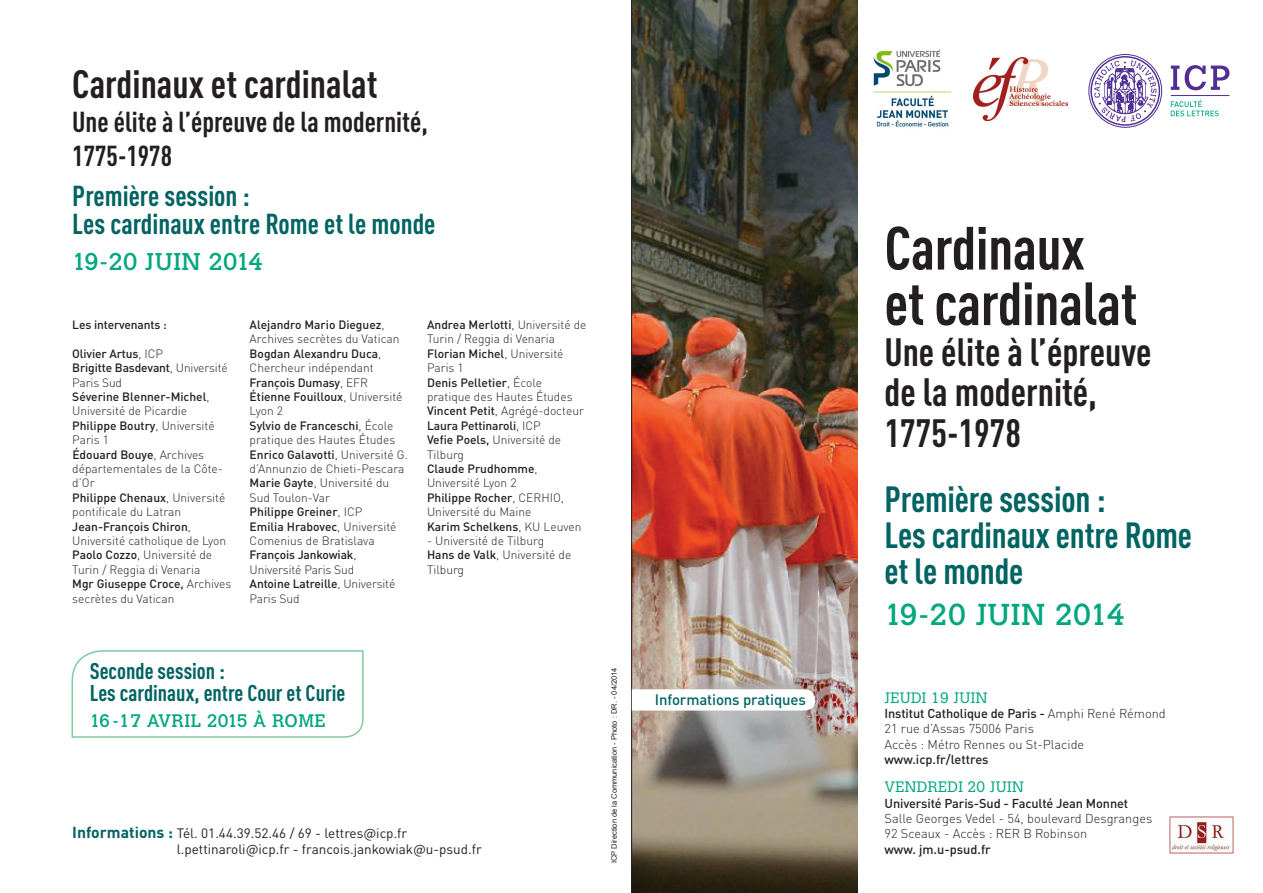
<style>
.page{position:relative;width:1263px;height:893px;background:#fff}
.page>*{position:absolute;margin:0;border:0;box-sizing:border-box;transform-origin:0 0}
.t1{font:700 condensed 60px/55.5px "DINOT";letter-spacing:-.005em;color:#231f20}
.t2{font:700 condensed 39px/40.5px "DINOT";color:#231f20}
.t3{font:700 condensed 36px/36px "DINOT";letter-spacing:-.005em;color:#016362}
.t4{font:30px "Calvert MT Std";letter-spacing:.02em;color:#00a77e}
.t5{font:700 condensed 28.5px/28.5px "DINOT";color:#016362}
.t6{font:700 condensed 28.5px/34.2px "DINOT";color:#231f20}
.t7{font:24px "Calvert MT Std";letter-spacing:.02em;color:#00a77e}
.t8{font:700 condensed 22.5px/22.5px "DINOT";color:#016362}
.t9{font:18px "Calvert MT Std";letter-spacing:.02em;color:#00a77e}
.t10{font:300 15px "Calvert MT Std";letter-spacing:.02em;color:#00a77e}
.t11{font:500 15px "DINOT";letter-spacing:-.01em;color:#016362}
.t12{font:13.5px/15.8px "DINOT";color:#231f20}
.t13{font:300 12.75px/15.3px "DINOT";color:#231f20}
.t14{font:500 12.75px "DINOT";letter-spacing:-.01em;color:#231f20}
.t15{font:300 12px/14.4px "DINOT";color:#231f20}
.t16{font:500 12px "DINOT";letter-spacing:-.01em;color:#231f20}
.t17{font:7.5px "Arial";color:#231f20}
.s1{font-weight:500}
.s2{font-weight:700;font-size:15.75px;color:#016362}
</style>
<div class="page">
<svg style="left:71px;top:650px;width:293px;height:88px"></svg>
<img style="left:632px;top:0;width:226px;height:893px">
<hr style="left:631px;top:0;width:1px;height:893px;background:#231f20">
<svg style="left:632px;top:689px;width:183px;height:22px"></svg>
<svg style="left:1088px;top:54px;width:142px;height:74px"></svg>
<hr style="left:1171px;top:95px;width:58px;height:1px;background:#502e92">
<img style="left:974px;top:57px;width:93px;height:63px">
<img style="left:873px;top:49px;width:79px;height:78px">
<img style="left:1169px;top:817px;width:64px;height:37px">
<h2 class="t2" style="left:72px;top:63px;width:307px">Cardinaux et cardinalat</h2>
<h3 class="t6" style="left:72px;top:104px;width:357px">Une élite à l’épreuve de la modernité,<br>1775-1978</h3>
<h3 class="t5" style="left:72px;top:181px;width:365px">Première session :<br>Les cardinaux entre Rome et le monde</h3>
<h3 class="t7" style="left:72px;top:248px;width:192px">19-20 JUIN 2014</h3>
<p class="t16" style="left:72px;top:317px;width:96px">Les intervenants :</p>
<p class="t15" style="left:72px;top:346px;width:161px"><span class="s1">Olivier Artus</span>, Icp<br><span class="s1">Brigitte Basdevant</span>, Université<br>Paris Sud<br><span class="s1">Séverine Blenner-Michel</span>,<br>Université de Picardie<br><span class="s1">Philippe Boutry</span>, Université<br>Paris 1<br><span class="s1">édouard Bouye</span>, Archives départementales de la Côte&shy;d’Or<br><span class="s1">Philippe Chenaux</span>, Université pontificale du Latran<br><span class="s1">Jean-François Chiron</span>,<br>Université catholique de Lyon<br><span class="s1">Paolo Cozzo</span>, Université de<br>Turin / Reggia di Venaria<br><span class="s1">Mgr Giuseppe Croce,</span> Archives secrètes du Vatican</p>
<p class="t15" style="left:250px;top:317px;width:160px"><span class="s1">Alejandro Mario Dieguez</span>,<br>Archives secrètes du Vatican<br><span class="s1">Bogdan Alexandru Duca</span>,<br>Chercheur indépendant<br><span class="s1">François Dumasy</span>, Efr<br><span class="s1">Étienne Fouilloux</span>, Université<br>Lyon 2<br><span class="s1">Sylvio de Franceschi</span>, École pratique des Hautes Études<br><span class="s1">Enrico Galavotti</span>, Université G. d’Annunzio de Chieti-Pescara<br><span class="s1">Marie Gayte</span>, Université du<br>Sud Toulon-Var<br><span class="s1">Philippe Greiner</span>, ICP<br><span class="s1">Emilia Hrabovec</span>, Université<br>Comenius de Bratislava<br><span class="s1">François Jankowiak</span>,<br>Université Paris Sud<br><span class="s1">Antoine Latreille</span>, Université<br>Paris Sud</p>
<p class="t15" style="left:427px;top:317px;width:161px"><span class="s1">Andrea Merlotti</span>, Université de<br>Turin / Reggia di Venaria<br><span class="s1">Florian Michel</span>, Université<br>Paris 1<br><span class="s1">Denis Pelletier</span>, École pratique des Hautes Études<br><span class="s1">Vincent Petit</span>, Agrégé-docteur<br><span class="s1">Laura Pettinaroli</span>, Icp<br><span class="s1">Vefie Poels,</span> Université de<br>Tilburg<br><span class="s1">Claude Prudhomme</span>,<br>Université Lyon 2<br><span class="s1">Philippe Rocher</span>, CERHIO,<br>Université du Maine<br><span class="s1">Karim Schelkens</span>, KU Leuven</p>
<p class="t15" style="left:427px;top:533px;width:146px">- Université de Tilburg<br><span class="s1">Hans de Valk</span>, Université de<br>Tilburg</p>
<h3 class="t8" style="left:90px;top:659px;width:257px">Seconde session :<br>Les cardinaux, entre Cour et Curie</h3>
<h3 class="t9" style="left:90px;top:710px;width:237px">16 -17 AVRIL 2015 À ROME</h3>
<p class="t12" style="left:177px;top:825px;width:307px;text-indent:-104px"><span class="s2">Informations :</span> Tél. 01.44.39.52.46 / 69 - lettres@icp.fr l.pettinaroli@icp.fr - francois.jankowiak@u-psud.fr</p>
<p class="t17" style="left:609px;top:863px;width:197px;rotate:-90deg">ICP Direction de la Communication - Photo : DR. - 04/2014</p>
<p class="t11" style="left:655px;top:690px;width:153px">Informations pratiques</p>
<h1 class="t1" style="left:884px;top:220px;width:254px">Cardinaux et cardinalat</h1>
<h2 class="t2" style="left:884px;top:331px;width:268px">Une élite à l’épreuve de la modernité,<br>1775-1978</h2>
<h3 class="t3" style="left:884px;top:481px;width:309px">Première session :<br>Les cardinaux entre Rome et le monde</h3>
<h3 class="t4" style="left:884px;top:597px;width:242px">19-20 JUIN 2014</h3>
<p class="t10" style="left:884px;top:689px;width:104px">JEUDI 19 JUIN</p>
<p class="t13" style="left:884px;top:706px;width:283px"><span class="s1">Institut Catholique de Paris -</span> Amphi rené rémond<br>21 rue d’Assas 75006 Paris<br>Accès : Métro Rennes ou St-Placide</p>
<p class="t14" style="left:884px;top:751px;width:106px">www.icp.fr/lettres</p>
<p class="t10" style="left:884px;top:779px;width:141px">VENDREDI 20 JUIN</p>
<p class="t14" style="left:884px;top:795px;width:245px">Université Paris-Sud - Faculté Jean Monnet</p>
<p class="t13" style="left:884px;top:811px;width:269px">Salle Georges Vedel - 54, boulevard Desgranges<br>92 Sceaux - Accès : RER B Robinson</p>
<p class="t14" style="left:884px;top:841px;width:108px">www. jm.u-psud.fr</p>
</div>
